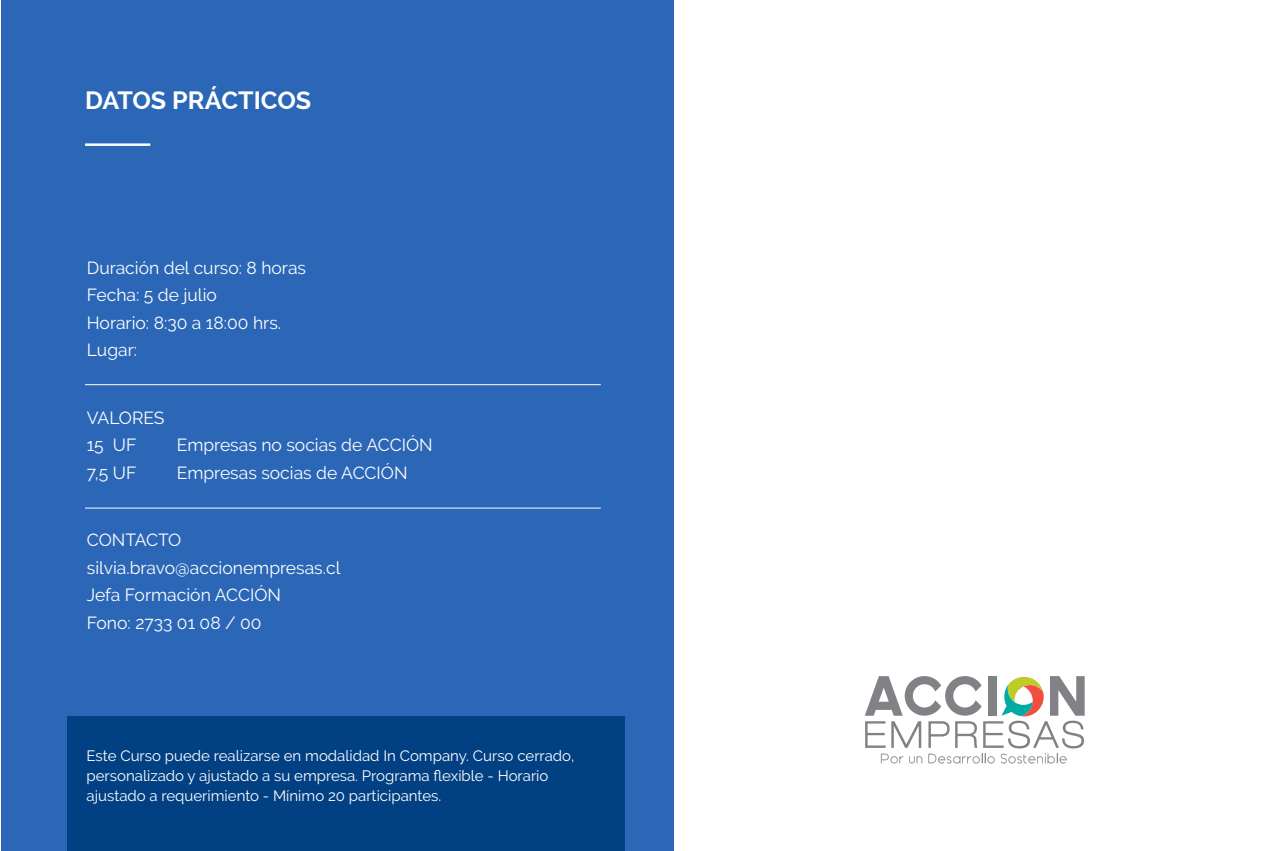
<style>
.page{position:relative;width:1276px;height:851px;background:#fff}
.page>*{position:absolute;margin:0;border:0;box-sizing:border-box;transform-origin:0 0}
.t1{font:700 25px "Raleway";letter-spacing:-.005em;color:#fff}
.t2{font:17.5px/27.5px "Raleway";color:#fff}
.t3{font:15px/20px "Raleway";color:#fff}
</style>
<div class="page">
<div style="left:1px;top:0;width:672px;height:850px;background:#2c67b7"></div>
<div style="left:68px;top:716px;width:557px;height:134px;background:#004083"></div>
<hr style="left:85px;top:143px;width:65px;height:3px;background:#fff">
<svg style="left:865px;top:676px;width:219px;height:87px"></svg>
<hr style="left:85px;top:384px;width:516px;height:1px;background:#fff">
<hr style="left:85px;top:507px;width:516px;height:1px;background:#fff">
<h1 class="t1" style="left:85px;top:85px;width:228px">DATOS PRÁCTICOS</h1>
<p class="t2" style="left:87px;top:253px;width:221px">Duración del curso: 8 horas<br>Fecha: 5 de julio<br>Horario: 8:30 a 18:00 hrs.<br>Lugar:</p>
<p class="t2" style="left:87px;top:403px;width:79px">VALORES<br>15 UF</p>
<p class="t2" style="left:177px;top:431px;width:257px">Empresas no socias de ACCIÓN</p>
<p class="t2" style="left:87px;top:458px;width:51px">7,5 UF</p>
<p class="t2" style="left:177px;top:458px;width:232px">Empresas socias de ACCIÓN</p>
<p class="t2" style="left:87px;top:526px;width:255px">CONTACTO silvia.bravo@accionempresas.cl<br>Jefa Formación ACCIÓN<br>Fono: 2733 01 08 / 00</p>
<p class="t3" style="left:87px;top:745px;width:489px">Este Curso puede realizarse en modalidad In Company. Curso cerrado, personalizado y ajustado a su empresa. Programa flexible - Horario ajustado a requerimiento - Mínimo 20 participantes.</p>
</div>
